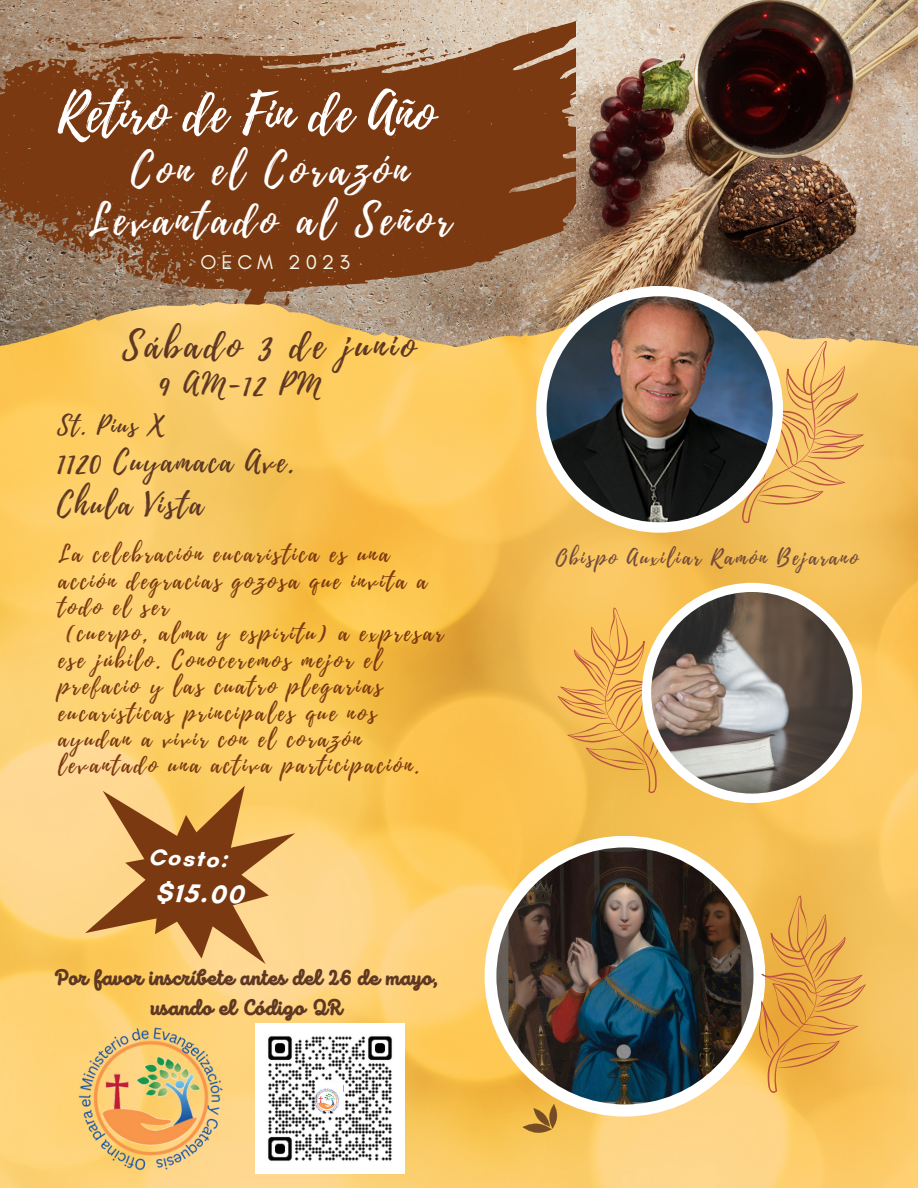
<style>
.page{position:relative;width:918px;height:1188px;background:#fff}
.page>*{position:absolute;margin:0;border:0;box-sizing:border-box;transform-origin:0 0}
.t1{font:53.4px "Playlist Script";color:#fff}
.t2{font:42.3px/49.5px "Playlist Script";letter-spacing:.1em;color:#fff;text-align:center}
.t3{font:37.05px "Playlist Script";letter-spacing:.1em;color:#5e3823}
.t4{font:30.9px "Playlist Script";letter-spacing:.07em;color:#5e3823}
.t5{font:29.55px "Playlist Script";color:#5e3823}
.t6{font:29.4px "Playlist Script";letter-spacing:.07em;color:#5e3823}
.t7{font:700 26.4px "Glacial Indifference";color:#fff}
.t8{font:24.9px "Playlist Script";letter-spacing:.07em;color:#5e3823}
.t9{font:700 23.4px "Glacial Indifference";color:#fff}
.t10{font:22.95px "Playlist Script";letter-spacing:.1em;color:#7b3911}
.t11{font:900 21.9px/30.3px "Intro Script";color:#5e3823;text-align:center}
.t12{font:21.15px "Playlist Script";letter-spacing:.1em;color:#734b3a}
.t13{font:20.4px "Glacial Indifference";letter-spacing:.24em;color:#f6f6e9}
</style>
<div class="page">
<img style="left:0;top:349px;width:918px;height:839px">
<img style="left:0;top:0;width:918px;height:349px">
<svg style="left:712px;top:341px;width:154px;height:183px;background:#f0bb65"></svg>
<svg style="left:554px;top:607px;width:156px;height:188px;background:#f0b652"></svg>
<div style="left:642px;top:583px;width:220px;height:220px;background:#fff;border-radius:50%"></div>
<img style="left:651px;top:592px;width:202px;height:202px;border-radius:50%">
<div style="left:485px;top:836px;width:280px;height:281px;background:#fff;border-radius:50%"></div>
<img style="left:496px;top:847px;width:257px;height:257px;border-radius:50%">
<div style="left:536px;top:286px;width:247px;height:247px;background:#fff;border-radius:50%"></div>
<img style="left:547px;top:296px;width:226px;height:226px;border-radius:50%">
<svg style="left:523px;top:1104px;width:34px;height:29px"></svg>
<img style="left:29px;top:1006px;width:234px;height:182px">
<svg style="left:33px;top:723px;width:279px;height:283px;background:#fcd27a"></svg>
<svg style="left:101px;top:765px;width:233px;height:228px;background:#d9a85e"></svg>
<svg style="left:698px;top:895px;width:175px;height:200px;background:#c4964f"></svg>
<svg style="left:0;top:9px;width:576px;height:297px;background:#8b5734"></svg>
<img style="left:255px;top:1024px;width:150px;height:149px">
<img style="left:305px;top:1083px;width:41px;height:38px">
<h1 class="t1" style="left:58px;top:75px;width:379px">Retiro de Fin de Año</h1>
<h2 class="t2" style="left:88px;top:147px;width:364px">Con el Corazón<br>Levantado al Señor</h2>
<p class="t13" style="left:200px;top:250px;width:151px">OECM 2023</p>
<h3 class="t3" style="left:122px;top:320px;width:294px">Sábado 3 de junio</h3>
<p class="t5" style="left:159px;top:363px;width:164px">9 AM-12 PM</p>
<p class="t8" style="left:57px;top:408px;width:108px">St. Pius X</p>
<p class="t6" style="left:57px;top:441px;width:239px">1120 Cuyamaca Ave.</p>
<h3 class="t4" style="left:57px;top:483px;width:147px">Chula Vista</h3>
<p class="t10" style="left:58px;top:538px;width:333px">La celebración eucarística es una</p>
<p class="t10" style="left:58px;top:564px;width:370px">acción degracias gozosa que invita a</p>
<p class="t10" style="left:58px;top:591px;width:112px">todo el ser</p>
<p class="t10" style="left:67px;top:617px;width:378px">(cuerpo, alma y espíritu) a expresar</p>
<p class="t10" style="left:58px;top:643px;width:325px">ese júbilo. Conoceremos mejor el</p>
<p class="t10" style="left:58px;top:670px;width:326px">prefacio y las cuatro plegarias</p>
<p class="t10" style="left:58px;top:696px;width:320px">eucarísticas principales que nos</p>
<p class="t10" style="left:58px;top:723px;width:304px">ayudan a vivir con el corazón</p>
<p class="t10" style="left:58px;top:749px;width:363px">levantado una activa participación.</p>
<p class="t9" style="left:149px;top:842px;width:81px;rotate:2deg">Costo:</p>
<p class="t7" style="left:156px;top:876px;width:90px;rotate:2deg">$15.00</p>
<p class="t11" style="left:55px;top:964px;width:384px">Por favor inscríbete antes del 26 de mayo, usando el Código QR</p>
<p class="t12" style="left:556px;top:542px;width:304px">Obispo Auxiliar Ramón Bejarano</p>
</div>
